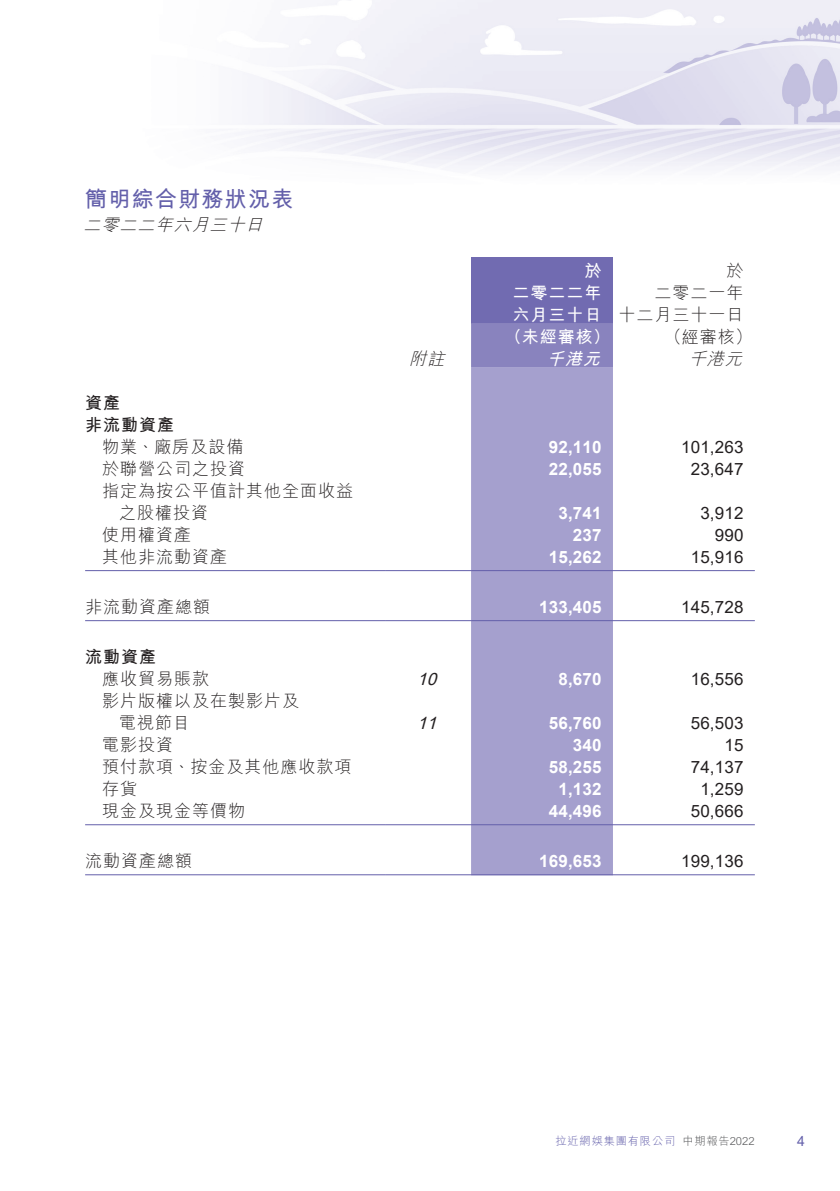
<style>
.page{position:relative;width:840px;height:1191px;background:#fff}
.page>*{position:absolute;margin:0;border:0;box-sizing:border-box;transform-origin:0 0}
.t1{font:700 22px "M Hei HK";letter-spacing:.06em;color:#635faa}
.t2{font:300 17px/22px "M Hei HK";letter-spacing:.06em;color:#231f20}
.t3{font:17px "Arial";letter-spacing:.01em;color:#231f20}
.t4{font:700 17px "Arial";letter-spacing:.01em;color:#fff}
.t5{font:700 17px/22px "M Hei HK";letter-spacing:.06em;color:#fff;text-align:justify}
.t6{font:italic 300 17px "M Hei HK";color:#231f20}
.t7{font:700 17px/22px "M Hei HK";letter-spacing:.06em;color:#231f20}
.t8{font:italic 17px "Arial";color:#231f20}
.t9{font:italic 700 17px "M Hei HK";color:#fff}
.t10{font:14px "Arial";color:#635faa}
.t11{font:300 11.2px "M Hei HK";letter-spacing:.075em;color:#635faa}
.t12{font:300 11.2px "M Hei HK";letter-spacing:.01em;color:#57585a}
</style>
<div class="page">
<img style="left:85px;top:0;width:754px;height:876px">
<div style="left:471px;top:257px;width:141px;height:66px;background:#716bb1"></div>
<div style="left:471px;top:323px;width:141px;height:44px;background:#8983be"></div>
<div style="left:471px;top:367px;width:141px;height:507px;background:#a5a0ce"></div>
<hr style="left:85px;top:570px;width:301px;height:1px;background:#635faa">
<hr style="left:386px;top:570px;width:85px;height:1px;background:#635faa">
<hr style="left:471px;top:570px;width:141px;height:1px;background:#635faa">
<hr style="left:612px;top:570px;width:142px;height:1px;background:#635faa">
<hr style="left:85px;top:620px;width:301px;height:1px;background:#635faa">
<hr style="left:386px;top:620px;width:85px;height:1px;background:#635faa">
<hr style="left:471px;top:620px;width:141px;height:1px;background:#635faa">
<hr style="left:612px;top:620px;width:142px;height:1px;background:#635faa">
<hr style="left:85px;top:824px;width:301px;height:1px;background:#635faa">
<hr style="left:386px;top:824px;width:85px;height:1px;background:#635faa">
<hr style="left:471px;top:824px;width:141px;height:1px;background:#635faa">
<hr style="left:612px;top:824px;width:142px;height:1px;background:#635faa">
<hr style="left:85px;top:874px;width:301px;height:1px;background:#635faa">
<hr style="left:386px;top:874px;width:85px;height:1px;background:#635faa">
<hr style="left:471px;top:874px;width:141px;height:1px;background:#635faa">
<hr style="left:612px;top:874px;width:142px;height:1px;background:#635faa">
<p class="t1" style="left:85px;top:183px;width:210px">簡明綜合財務狀況表</p>
<p class="t6" style="left:83px;top:216px;width:185px">二零二二年六月三十日</p>
<p class="t5" style="left:512px;top:258px;width:90px;text-indent:72px">於二零二二年六月三十日</p>
<p class="t2" style="left:726px;top:259px;width:18px">於</p>
<p class="t2" style="left:654px;top:281px;width:90px">二零二一年</p>
<p class="t2" style="left:618px;top:303px;width:126px">十二月三十一日</p>
<p class="t2" style="left:664px;top:325px;width:89px">（經審核(</p>
<p class="t5" style="left:504px;top:324px;width:107px">（未經審核）</p>
<p class="t6" style="left:409px;top:350px;width:41px">附註</p>
<p class="t9" style="left:546px;top:346px;width:60px">千港元</p>
<p class="t6" style="left:688px;top:350px;width:59px">千港元</p>
<p class="t7" style="left:85px;top:390px;width:90px">資產<br>非流動資產</p>
<p class="t2" style="left:102px;top:435px;width:143px">物業、廠房及設備</p>
<p class="t4" style="left:548px;top:435px;width:54px">92,110</p>
<p class="t3" style="left:680px;top:435px;width:64px">101,263</p>
<p class="t2" style="left:102px;top:457px;width:252px">於聯營公司之投資<br>指定為按公平值計其他全面收益</p>
<p class="t4" style="left:548px;top:457px;width:54px">22,055</p>
<p class="t3" style="left:690px;top:457px;width:54px">23,647</p>
<p class="t2" style="left:119px;top:501px;width:90px">之股權投資</p>
<p class="t4" style="left:558px;top:501px;width:45px">3,741</p>
<p class="t3" style="left:700px;top:501px;width:45px">3,912</p>
<p class="t2" style="left:102px;top:523px;width:90px">使用權資產</p>
<p class="t4" style="left:572px;top:523px;width:30px">237</p>
<p class="t3" style="left:714px;top:523px;width:30px">990</p>
<p class="t2" style="left:102px;top:545px;width:126px">其他非流動資產</p>
<p class="t4" style="left:548px;top:545px;width:54px">15,262</p>
<p class="t3" style="left:690px;top:545px;width:54px">15,916</p>
<p class="t2" style="left:85px;top:595px;width:126px">非流動資產總額</p>
<p class="t7" style="left:85px;top:644px;width:72px">流動資產</p>
<p class="t4" style="left:539px;top:595px;width:64px">133,405</p>
<p class="t3" style="left:680px;top:595px;width:64px">145,728</p>
<p class="t2" style="left:102px;top:667px;width:198px">應收貿易賬款<br>影片版權以及在製影片及</p>
<p class="t8" style="left:417px;top:667px;width:27px">10</p>
<p class="t4" style="left:558px;top:667px;width:45px">8,670</p>
<p class="t3" style="left:690px;top:667px;width:54px">16,556</p>
<p class="t2" style="left:119px;top:711px;width:72px">電視節目</p>
<p class="t8" style="left:417px;top:711px;width:27px">11</p>
<p class="t4" style="left:548px;top:711px;width:54px">56,760</p>
<p class="t3" style="left:690px;top:711px;width:54px">56,503</p>
<p class="t2" style="left:102px;top:733px;width:72px">電影投資</p>
<p class="t4" style="left:572px;top:733px;width:30px">340</p>
<p class="t3" style="left:724px;top:733px;width:21px">15</p>
<p class="t2" style="left:102px;top:755px;width:251px">預付款項、按金及其他應收款項</p>
<p class="t4" style="left:548px;top:755px;width:54px">58,255</p>
<p class="t3" style="left:690px;top:755px;width:54px">74,137</p>
<p class="t2" style="left:102px;top:777px;width:36px">存貨</p>
<p class="t4" style="left:558px;top:777px;width:45px">1,132</p>
<p class="t3" style="left:700px;top:777px;width:45px">1,259</p>
<p class="t2" style="left:102px;top:799px;width:144px">現金及現金等價物</p>
<p class="t4" style="left:548px;top:799px;width:54px">44,496</p>
<p class="t3" style="left:690px;top:799px;width:54px">50,666</p>
<p class="t2" style="left:85px;top:849px;width:108px">流動資產總額</p>
<p class="t4" style="left:539px;top:849px;width:64px">169,653</p>
<p class="t3" style="left:680px;top:849px;width:64px">199,136</p>
<p class="t11" style="left:555px;top:1135px;width:121px">拉近網娛集團有限公司</p>
<p class="t12" style="left:682px;top:1135px;width:74px">中期報告2022</p>
<p class="t10" style="left:796px;top:1131px;width:9px">4</p>
</div>
